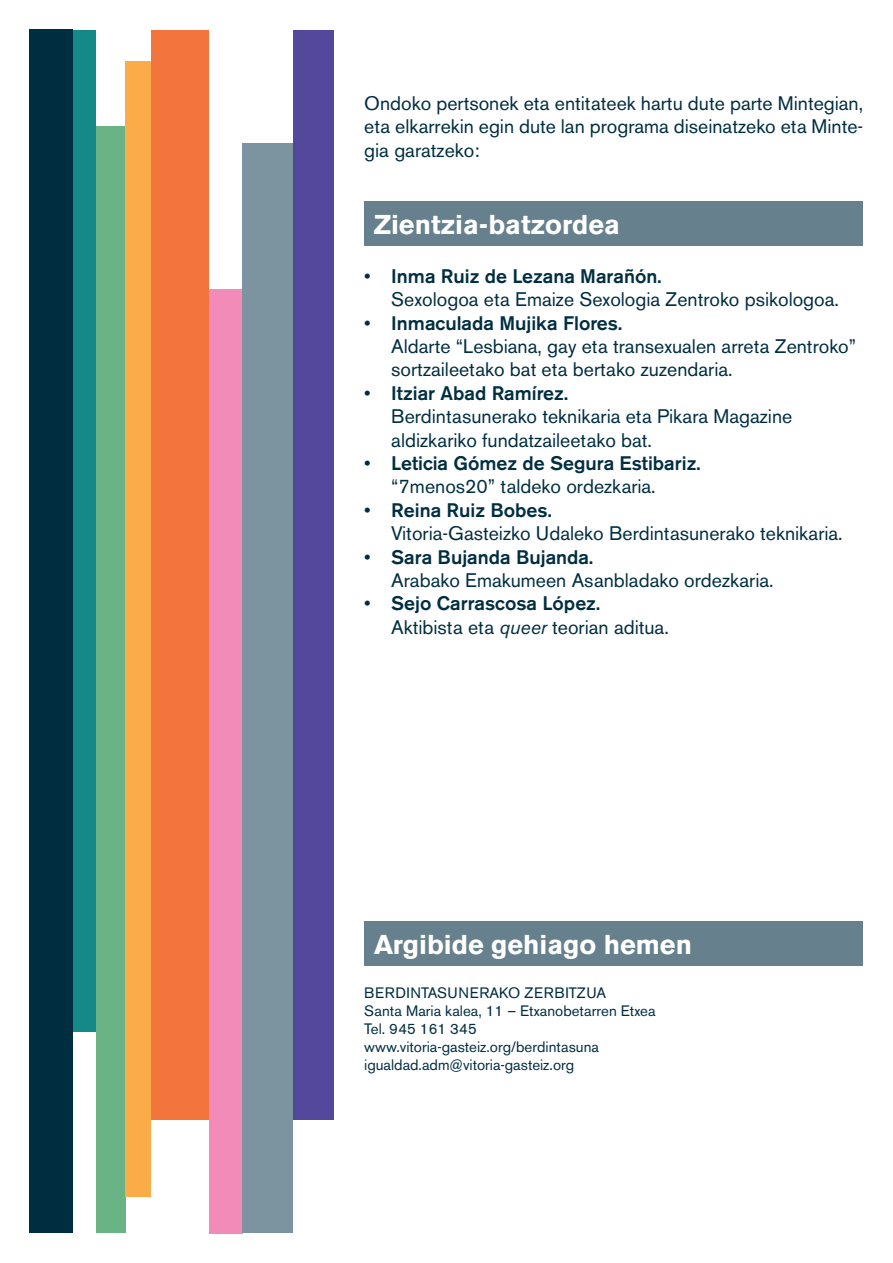
<style>
.page{position:relative;width:893px;height:1263px;background:#fff}
.page>*{position:absolute;margin:0;border:0;box-sizing:border-box;transform-origin:0 0}
.t1{font:700 27px "Akzidenz Grotesk BE";color:#fff}
.t2{font:19.5px/23.4px "Akzidenz Grotesk BE";color:#002e41}
.t3{font:500 19.5px/23.4px "Akzidenz Grotesk BE";color:#002e41}
.t4{font:15px/18px "Akzidenz Grotesk BE";color:#002e41}
.s1{font-weight:500}
.s2{font-weight:400}
.s3{font-style:italic}
</style>
<div class="page">
<div style="left:364px;top:202px;width:499px;height:44px;background:#66818d"></div>
<div style="left:364px;top:921px;width:499px;height:44px;background:#66818d"></div>
<div style="left:30px;top:30px;width:43px;height:1203px;background:#002e41"></div>
<div style="left:73px;top:30px;width:23px;height:1001px;background:#158988"></div>
<div style="left:96px;top:126px;width:30px;height:1107px;background:#6ab385"></div>
<div style="left:126px;top:61px;width:25px;height:1136px;background:#fbac49"></div>
<div style="left:151px;top:30px;width:58px;height:1089px;background:#f4743e"></div>
<div style="left:209px;top:289px;width:34px;height:944px;background:#f38bb9"></div>
<div style="left:243px;top:144px;width:50px;height:1089px;background:#7c93a0"></div>
<div style="left:293px;top:30px;width:40px;height:1089px;background:#54489c"></div>
<p class="t2" style="left:364px;top:91px;width:500px;text-align:justify">Ondoko pertsonek eta entitateek hartu dute parte Mintegian, eta elkarrekin egin dute lan programa diseinatzeko eta Minte&shy;gia garatzeko:</p>
<h1 class="t1" style="left:374px;top:209px;width:247px">Zientzia-batzordea</h1>
<p class="t2" style="left:391px;top:264px;width:449px;text-indent:-27px">• <span class="s1">Inma Ruiz de Lezana Marañón.<br></span>Sexologoa eta Emaize Sexologia Zentroko psikologoa.</p>
<p class="t2" style="left:391px;top:311px;width:466px;text-indent:-27px">• <span class="s1">Inmaculada Mujika Flores.<br></span>Aldarte “Lesbiana, gay eta transexualen arreta Zentroko” sortzaileetako bat eta bertako zuzendaria.</p>
<p class="t2" style="left:391px;top:381px;width:403px;text-indent:-27px">• <span class="s1">Itziar Abad Ramírez.<br></span>Berdintasunerako teknikaria eta Pikara Magazine aldizkariko fundatzaileetako bat.</p>
<p class="t3" style="left:391px;top:451px;width:311px;text-indent:-27px"><span class="s2">•</span> Leticia Gómez de Segura Estibariz. <span class="s2">“7menos20” taldeko ordezkaria.</span></p>
<p class="t2" style="left:391px;top:498px;width:453px;text-indent:-27px">• <span class="s1">Reina Ruiz Bobes.<br></span>Vitoria-Gasteizko Udaleko Berdintasunerako teknikaria.</p>
<p class="t2" style="left:391px;top:545px;width:384px;text-indent:-27px">• <span class="s1">Sara Bujanda Bujanda.<br></span>Arabako Emakumeen Asanbladako ordezkaria.</p>
<p class="t2" style="left:391px;top:592px;width:279px;text-indent:-27px">• <span class="s1">Sejo Carrascosa López.<br></span>Aktibista eta <span class="s3">queer</span> teorian aditua.</p>
<h1 class="t1" style="left:374px;top:928px;width:319px">Argibide gehiago hemen</h1>
<p class="t4" style="left:364px;top:984px;width:293px">BERDINTASUNERAKO ZERBITZUA<br>Santa Maria kalea, 11 – Etxanobetarren Etxea Tel. 945 161 345 www.vitoria-gasteiz.org/berdintasuna igualdad.adm@vitoria-gasteiz.org</p>
</div>
